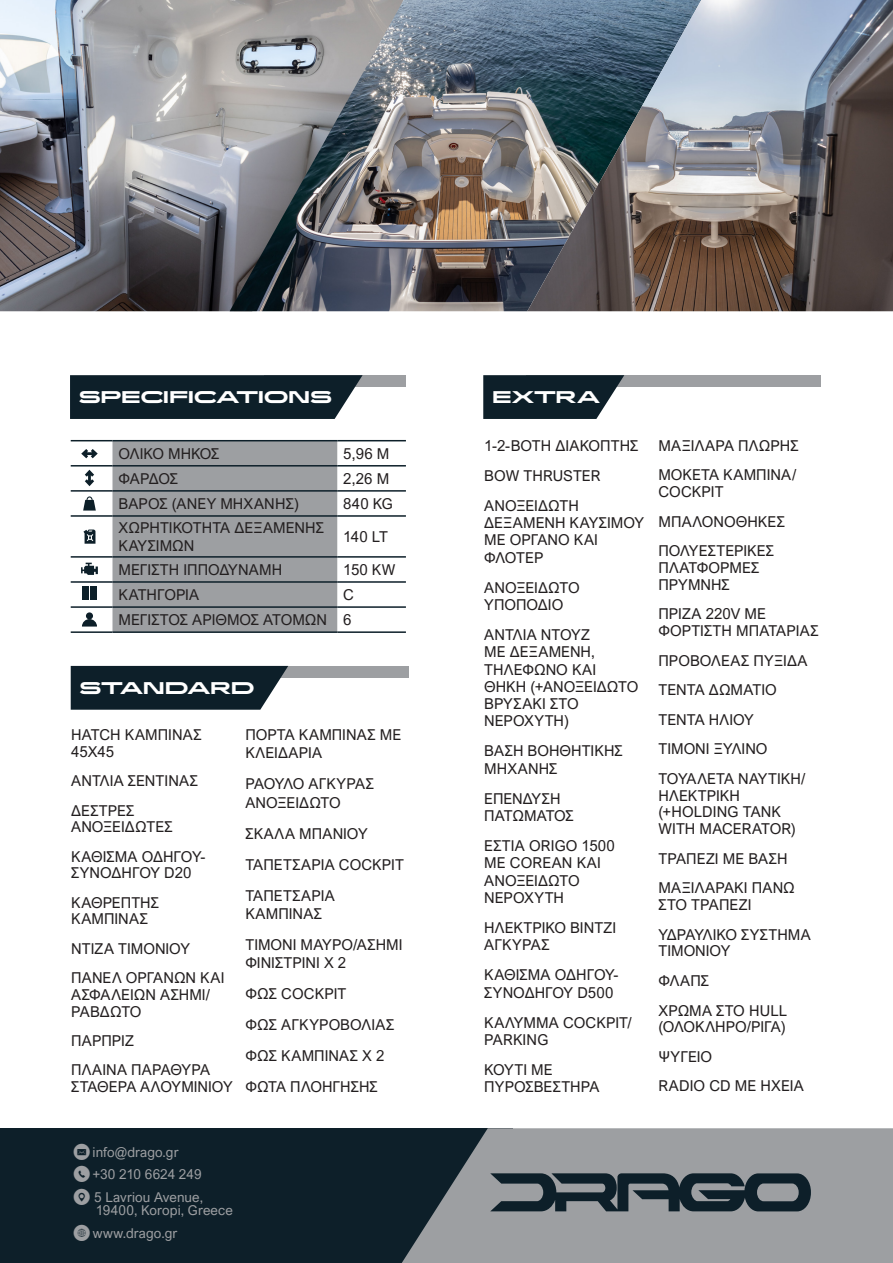
<style>
.page{position:relative;width:893px;height:1263px;background:#fff}
.page>*{position:absolute;margin:0;border:0;box-sizing:border-box;transform-origin:0 0}
.t1{font:900 16.5px "Widescreen Mixed";letter-spacing:.015em;color:#fff}
.t2{font:15px/17.2px "Arial Nova";letter-spacing:.005em;color:#231f20}
.t3{font:15px "Arial Nova";letter-spacing:-.02em;color:#231f20}
.t4{font:13.5px/22.5px "Arial Nova";letter-spacing:.005em;color:#9d9fa2}
.s1{font-family:"Social Media Circled";font-size:15.9px}
</style>
<div class="page">
<img style="left:0;top:0;width:230px;height:311px">
<div style="left:0;top:1128px;width:512px;height:135px;background:#0d1f29"></div>
<svg style="left:402px;top:1128px;width:491px;height:135px;background:#8d9195"></svg>
<svg style="left:490px;top:1173px;width:321px;height:38px;background:#434f56"></svg>
<div style="left:190px;top:666px;width:218px;height:11px;background:#9d9fa2"></div>
<svg style="left:71px;top:666px;width:217px;height:44px;background:#1d2e37"></svg>
<svg style="left:81px;top:563px;width:17px;height:12px"></svg>
<svg style="left:81px;top:449px;width:17px;height:9px"></svg>
<svg style="left:85px;top:470px;width:9px;height:16px"></svg>
<svg style="left:83px;top:496px;width:13px;height:15px"></svg>
<svg style="left:83px;top:529px;width:12px;height:15px"></svg>
<div style="left:82px;top:586px;width:7px;height:6px;background:#0d1f29"></div>
<div style="left:82px;top:594px;width:7px;height:6px;background:#0d1f29"></div>
<div style="left:90px;top:586px;width:7px;height:6px;background:#0d1f29"></div>
<div style="left:90px;top:594px;width:7px;height:6px;background:#0d1f29"></div>
<div style="left:86px;top:612px;width:7px;height:7px;background:#0d1f29;border-radius:50%"></div>
<svg style="left:82px;top:619px;width:15px;height:7px"></svg>
<div style="left:112px;top:441px;width:225px;height:190px;background:#9d9fa2"></div>
<hr style="left:71px;top:440px;width:41px;height:1px;background:#0d1f29">
<hr style="left:112px;top:440px;width:225px;height:1px;background:#0d1f29">
<hr style="left:337px;top:440px;width:69px;height:1px;background:#0d1f29">
<hr style="left:71px;top:465px;width:41px;height:1px;background:#0d1f29">
<hr style="left:71px;top:490px;width:41px;height:2px;background:#0d1f29">
<hr style="left:71px;top:515px;width:41px;height:2px;background:#0d1f29">
<hr style="left:71px;top:556px;width:41px;height:2px;background:#0d1f29">
<hr style="left:71px;top:581px;width:41px;height:2px;background:#0d1f29">
<hr style="left:112px;top:465px;width:225px;height:1px;background:#0d1f29">
<hr style="left:112px;top:490px;width:225px;height:2px;background:#0d1f29">
<hr style="left:112px;top:515px;width:225px;height:2px;background:#0d1f29">
<hr style="left:112px;top:556px;width:225px;height:2px;background:#0d1f29">
<hr style="left:112px;top:581px;width:225px;height:2px;background:#0d1f29">
<hr style="left:337px;top:465px;width:69px;height:1px;background:#0d1f29">
<hr style="left:337px;top:490px;width:69px;height:2px;background:#0d1f29">
<hr style="left:337px;top:515px;width:69px;height:2px;background:#0d1f29">
<hr style="left:337px;top:556px;width:69px;height:2px;background:#0d1f29">
<hr style="left:337px;top:581px;width:69px;height:2px;background:#0d1f29">
<hr style="left:71px;top:606px;width:41px;height:2px;background:#0d1f29">
<hr style="left:71px;top:631px;width:41px;height:2px;background:#0d1f29">
<hr style="left:112px;top:606px;width:225px;height:2px;background:#0d1f29">
<hr style="left:112px;top:631px;width:225px;height:2px;background:#0d1f29">
<hr style="left:337px;top:606px;width:69px;height:2px;background:#0d1f29">
<hr style="left:337px;top:631px;width:69px;height:2px;background:#0d1f29">
<div style="left:265px;top:375px;width:141px;height:12px;background:#9d9fa2"></div>
<svg style="left:70px;top:375px;width:293px;height:44px;background:#192a34"></svg>
<div style="left:526px;top:375px;width:295px;height:12px;background:#9d9fa2"></div>
<svg style="left:483px;top:375px;width:141px;height:44px;background:#24353e"></svg>
<img style="left:230px;top:0;width:297px;height:311px">
<img style="left:527px;top:0;width:366px;height:311px">
<p class="t1" style="left:79px;top:386px;width:254px">SPECIFICATIONS</p>
<p class="t1" style="left:492px;top:386px;width:109px">EXTRA</p>
<p class="t3" style="left:118px;top:445px;width:103px">ΟΛΙ ΚΌ ΜΉ ΚΟΣ</p>
<p class="t2" style="left:343px;top:445px;width:48px">5,96 M</p>
<p class="t2" style="left:118px;top:470px;width:61px">ΦΆΡΔΟΣ</p>
<p class="t2" style="left:343px;top:470px;width:48px">2,26 M</p>
<p class="t2" style="left:118px;top:495px;width:182px">ΒΆΡΟΣ (ΑΝΕΥ ΜΗΧANHΣ)</p>
<p class="t2" style="left:343px;top:495px;width:51px">840 KG</p>
<p class="t2" style="left:118px;top:519px;width:207px;line-height:18px">ΧΩΡΗΤΙΚΟΤΗΤΑ ΔΕΞΑΜΕΝΗΣ<br>ΚΑΥΣΙ ΜΩΝ</p>
<p class="t2" style="left:343px;top:528px;width:46px">140 LT</p>
<p class="t2" style="left:118px;top:561px;width:165px">ΜΕΓΙΣΤΗ ΙΠΠΟΔΥΝΑΜΗ</p>
<p class="t2" style="left:343px;top:561px;width:54px">150 KW</p>
<p class="t2" style="left:118px;top:586px;width:82px">ΚΑΤΗΓΟΡΙΑ</p>
<p class="t2" style="left:343px;top:586px;width:12px">C</p>
<p class="t2" style="left:118px;top:611px;width:210px">ΜΕΓΙΣΤΟΣ ΑΡΙΘΜΌΣ ΑΤΌΜΩΝ</p>
<p class="t2" style="left:343px;top:611px;width:10px">6</p>
<p class="t1" style="left:80px;top:676px;width:176px">STANDARD</p>
<p class="t2" style="left:71px;top:726px;width:132px;line-height:16.6px">HATCH ΚΑΜΠΊΝΑΣ<br>45X45</p>
<p class="t2" style="left:71px;top:772px;width:128px">ΑΝΤΛΊΑ ΣΕΝΤΊΝΑΣ</p>
<p class="t2" style="left:71px;top:802px;width:103px;line-height:16.6px">ΔΕΣΤΡΕΣ<br>ΑΝΟΞΕΊΔΩΤΕΣ</p>
<p class="t2" style="left:71px;top:848px;width:136px;line-height:16.6px">ΚΑΘΊΣΜΑ ΟΔΗΓΟΎ-<br>ΣΎΝΟΔΗΓΟΎ D20</p>
<p class="t2" style="left:71px;top:894px;width:89px;line-height:16.6px">ΚΑΘΡΕΠΤΗΣ<br>ΚΑΜΠΊΝΑΣ</p>
<p class="t2" style="left:71px;top:940px;width:120px">ΝΤΊΖΑ ΤΊΜΟΝΊΟΎ</p>
<p class="t2" style="left:71px;top:970px;width:155px;line-height:16.6px">ΠΑΝΕΛ ΟΡΓΑΝΩΝ ΚΑΊ<br>ΑΣΦΑΛΕΊΩΝ ΑΣΗΜΊ/<br>ΡΑΒΔΩΤΟ</p>
<p class="t2" style="left:71px;top:1032px;width:64px">ΠΑΡΠΡΊΖ</p>
<p class="t2" style="left:71px;top:1062px;width:163px;line-height:16.6px">ΠΛΑΊΝΑ ΠΑΡΑΘΎΡΑ<br>ΣΤΑΘΕΡΑ ΑΛΟΎΜΊΝΊΟΎ</p>
<p class="t2" style="left:245px;top:726px;width:157px;line-height:18.3px">ΠΟΡΤΑ ΚΑΜΠΊΝΑΣ ΜΕ<br>ΚΛΕΊΔΑΡΊΑ</p>
<p class="t2" style="left:245px;top:775px;width:130px;line-height:18.3px">ΡΑΟΎΛΟ ΑΓΚΎΡΑΣ<br>ΑΝΟΞΕΊΔΩΤΟ</p>
<p class="t2" style="left:245px;top:825px;width:124px">ΣΚΑΛΑ ΜΠΑΝΊΟΎ</p>
<p class="t2" style="left:245px;top:856px;width:160px">ΤΑΠΕΤΣΑΡΊΑ COCKPIT</p>
<p class="t2" style="left:245px;top:886px;width:91px;line-height:18.3px">ΤΑΠΕΤΣΑΡΊΑ<br>ΚΑΜΠΊΝΑΣ</p>
<p class="t2" style="left:245px;top:935px;width:159px;line-height:18.3px">ΤΊΜΟΝΊ ΜΑΎΡΟ/ΑΣΗΜΊ<br>ΦΊΝΊΣΤΡΊΝΊ X 2</p>
<p class="t2" style="left:245px;top:985px;width:103px">ΦΩΣ COCKPIT</p>
<p class="t2" style="left:245px;top:1016px;width:150px">ΦΩΣ ΑΓΚΎΡΟΒΟΛΊΑΣ</p>
<p class="t2" style="left:245px;top:1047px;width:141px">ΦΩΣ ΚΑΜΠΊΝΑΣ Χ 2</p>
<p class="t2" style="left:245px;top:1078px;width:134px">ΦΩΤΑ ΠΛΟΗΓΗΣΗΣ</p>
<p class="t2" style="left:484px;top:437px;width:156px">1-2-BOTH ΔΊΑΚΟΠΤΗΣ</p>
<p class="t2" style="left:484px;top:467px;width:118px">BOW THRUSTER</p>
<p class="t2" style="left:484px;top:497px;width:161px">ΑΝΟΞΕΊΔΩΤΗ<br>ΔΕΞΑΜΕΝΗ ΚΑΎΣΊΜΟΎ<br>ΜΕ ΟΡΓΑΝΟ ΚΑΊ<br>ΦΛΟΤΕΡ</p>
<p class="t2" style="left:484px;top:579px;width:97px">ΑΝΟΞΕΊΔΩΤΟ<br>ΎΠΟΠΟΔΊΟ</p>
<p class="t2" style="left:484px;top:626px;width:156px">ΑΝΤΛΊΑ ΝΤΟΎΖ<br>ΜΕ ΔΕΞΑΜΕΝΗ,<br>ΤΗΛΕΦΩΝΟ ΚΑΊ<br>ΘΗΚΗ (+ΑΝΟΞΕΊΔΩΤΟ<br>ΒΡΎΣΑΚΊ ΣΤΟ<br>ΝΕΡΟΧΎΤΗ)</p>
<p class="t2" style="left:484px;top:742px;width:140px">ΒΑΣΗ ΒΟΗΘΗΤΊΚΗΣ<br>ΜΗΧΑΝΗΣ</p>
<p class="t2" style="left:484px;top:790px;width:91px">ΕΠΕΝΔΎΣΗ<br>ΠΑΤΩΜΑΤΟΣ</p>
<p class="t2" style="left:484px;top:837px;width:132px">ΕΣΤΊΑ ORIGO 1500<br>ΜΕ COREAN ΚΑΊ<br>ΑΝΟΞΕΊΔΩΤΟ<br>ΝΕΡΟΧΎΤΗ</p>
<p class="t2" style="left:484px;top:919px;width:133px">ΗΛΕΚΤΡΊΚΟ ΒΊΝΤΖΊ<br>ΑΓΚΎΡΑΣ</p>
<p class="t2" style="left:484px;top:966px;width:136px">ΚΑΘΊΣΜΑ ΟΔΗΓΟΎ-<br>ΣΎΝΟΔΗΓΟΎ D500</p>
<p class="t2" style="left:484px;top:1013px;width:149px">ΚΑΛΎΜΜΑ COCKPIT/<br>PARKING</p>
<p class="t2" style="left:484px;top:1061px;width:117px">ΚΟΎΤΊ ΜΕ<br>ΠΎΡΟΣΒΕΣΤΗΡΑ</p>
<p class="t2" style="left:658px;top:437px;width:142px">ΜΑΞΊΛΑΡΑ ΠΛΩΡΗΣ</p>
<p class="t2" style="left:658px;top:467px;width:139px;line-height:16.8px">ΜΟΚΕΤΑ ΚΑΜΠΊΝΑ/<br>COCKPIT</p>
<p class="t2" style="left:658px;top:513px;width:128px">ΜΠΑΛΟΝΟΘΗΚΕΣ</p>
<p class="t2" style="left:658px;top:542px;width:117px;line-height:16.8px">ΠΟΛΎΕΣΤΕΡΊΚΕΣ<br>ΠΛΑΤΦΟΡΜΕΣ<br>ΠΡΎΜΝΗΣ</p>
<p class="t2" style="left:658px;top:606px;width:162px;line-height:16.8px">ΠΡΊΖΑ 220V ΜΕ<br>ΦΟΡΤΊΣΤΗ ΜΠΑΤΑΡΊΑΣ</p>
<p class="t2" style="left:658px;top:652px;width:151px">ΠΡΟΒΟΛΕΑΣ ΠΎΞΊΔΑ</p>
<p class="t2" style="left:658px;top:681px;width:120px">ΤΕΝΤΑ ΔΩΜΑΤΊΟ</p>
<p class="t2" style="left:658px;top:711px;width:97px">ΤΕΝΤΑ ΗΛΊΟΎ</p>
<p class="t2" style="left:658px;top:740px;width:111px">ΤΊΜΟΝΊ ΞΎΛΊΝΟ</p>
<p class="t2" style="left:658px;top:770px;width:148px;line-height:16.8px">ΤΟΎΑΛΕΤΑ ΝΑΎΤΊΚΗ/<br>ΗΛΕΚΤΡΊΚΗ (+HOLDING TANK<br>WITH MACERATOR)</p>
<p class="t2" style="left:658px;top:850px;width:131px">ΤΡΑΠΕΖΊ ΜΕ ΒΑΣΗ</p>
<p class="t2" style="left:658px;top:879px;width:138px;line-height:16.8px">ΜΑΞΊΛΑΡΑΚΊ ΠΑΝΩ<br>ΣΤΟ ΤΡΑΠΕΖΊ</p>
<p class="t2" style="left:658px;top:926px;width:154px;line-height:16.8px">ΎΔΡΑΎΛΊΚΟ ΣΎΣΤΗΜΑ<br>ΤΊΜΟΝΊΟΎ</p>
<p class="t2" style="left:658px;top:972px;width:52px">ΦΛΑΠΣ</p>
<p class="t2" style="left:658px;top:1002px;width:130px;line-height:16.8px">ΧΡΩΜΑ ΣΤΟ HULL (ΟΛΟΚΛΗΡΟ/ΡΊΓΑ)</p>
<p class="t2" style="left:658px;top:1048px;width:55px">ΨΎΓΕΊΟ</p>
<p class="t2" style="left:658px;top:1077px;width:147px">RADIO CD ΜΕ ΗΧΕΊΑ</p>
<p class="t4" style="left:73px;top:1140px;width:131px"><span class="s1">k</span> info@drago.gr<br><span class="s1">m</span> +30 210 6624 249<br><span class="s1">9</span> 5 Lavriou Avenue,</p>
<p class="t4" style="left:73px;top:1199px;width:161px;text-indent:22px">19400, Koropi, Greece<br><span class="s1">K</span> www.drago.gr</p>
</div>
